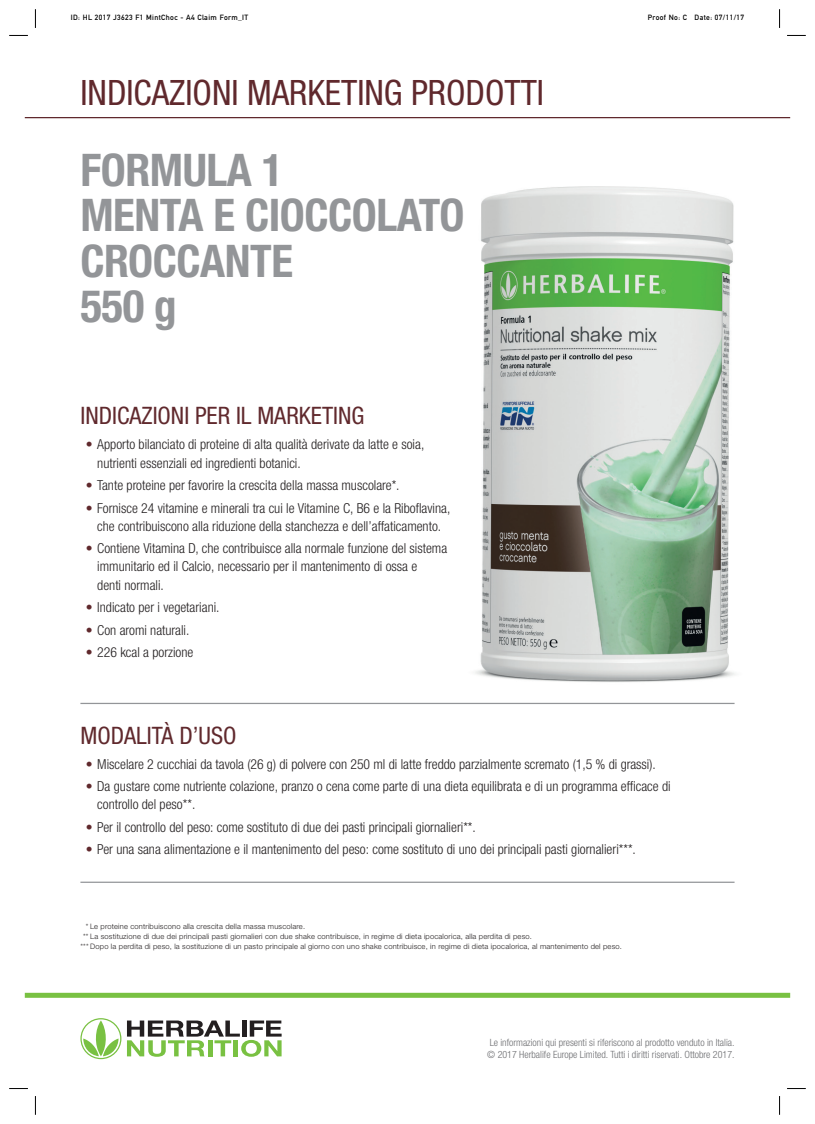
<style>
.page{position:relative;width:815px;height:1124px;background:#fff}
.page>*{position:absolute;margin:0;border:0;box-sizing:border-box;transform-origin:0 0}
.t1{font:700 condensed 45px/45px "Helvetica Neue LTW1 G";letter-spacing:-.01em;color:#939598}
.t2{font:condensed 35px "Helvetica Neue LTW1 G";color:#60292d}
.t3{font:condensed 24px "Helvetica Neue LTW1 G";color:#60292d}
.t4{font:300 condensed 13.75px/18.1px "Helvetica Neue LTW1 G";color:#231f20}
.t5{font:300 condensed 10px/12px "Helvetica Neue LTW1 G";color:#6c6d70}
.t6{font:300 7.5px "Helvetica Neue LTW1 G";letter-spacing:.025em;color:#231f20}
.t7{font:7.5px "DIN Mittelschrift";letter-spacing:.05em;color:#000}
.s1{color:#60292d}
</style>
<div class="page">
<svg style="left:127px;top:1020px;width:155px;height:36px"></svg>
<svg style="left:80px;top:1018px;width:41px;height:40px"></svg>
<div style="left:25px;top:992px;width:765px;height:5px;background:#79c142"></div>
<hr style="left:25px;top:117px;width:765px;height:1px;background:#60292d">
<img style="left:481px;top:187px;width:252px;height:494px">
<hr style="left:80px;top:702px;width:655px;height:2px;background:#939598">
<hr style="left:80px;top:881px;width:655px;height:1px;background:#939598">
<svg style="left:9px;top:35px;width:19px;height:1px"></svg>
<svg style="left:787px;top:35px;width:19px;height:1px"></svg>
<svg style="left:9px;top:1088px;width:19px;height:1px"></svg>
<svg style="left:787px;top:1088px;width:19px;height:1px"></svg>
<svg style="left:35px;top:9px;width:1px;height:19px"></svg>
<svg style="left:35px;top:1096px;width:1px;height:18px"></svg>
<svg style="left:779px;top:9px;width:1px;height:19px"></svg>
<svg style="left:779px;top:1096px;width:1px;height:18px"></svg>
<p class="t7" style="left:71px;top:13px;width:179px">ID: HL 2017 J3623 F1 MintChoc - A4 Claim Form_IT</p>
<p class="t7" style="left:648px;top:13px;width:98px">Proof No: C Date: 07/11/17</p>
<h2 class="t2" style="left:80px;top:72px;width:465px">INDICAZIONI MARKETING PRODOTTI</h2>
<h1 class="t1" style="left:80px;top:148px;width:386px">FORMULA 1<br>MENTA E CIOCCOLATO<br>CROCCANTE<br>550 g</h1>
<h3 class="t3" style="left:80px;top:402px;width:285px">INDICAZIONI PER IL MARKETING</h3>
<p class="t4" style="left:97px;top:435px;width:329px;text-indent:-12px"><span class="s1">•</span> Apporto bilanciato di proteine di alta qualità derivate da latte e soia, nutrienti essenziali ed ingredienti botanici.</p>
<p class="t4" style="left:86px;top:476px;width:315px"><span class="s1">•</span> Tante proteine per favorire la crescita della massa muscolare*.</p>
<p class="t4" style="left:86px;top:499px;width:366px;text-align:center"><span class="s1">•</span> Fornisce 24 vitamine e minerali tra cui le Vitamine C, B6 e la Riboflavina, che contribuiscono alla riduzione della stanchezza e dell’affaticamento.</p>
<p class="t4" style="left:97px;top:539px;width:351px;text-indent:-12px"><span class="s1">•</span> Contiene Vitamina D, che contribuisce alla normale funzione del sistema immunitario ed il Calcio, necessario per il mantenimento di ossa e<br>denti normali.</p>
<p class="t4" style="left:86px;top:598px;width:135px"><span class="s1">•</span> Indicato per i vegetariani.</p>
<p class="t4" style="left:86px;top:621px;width:105px"><span class="s1">•</span> Con aromi naturali.</p>
<p class="t4" style="left:86px;top:643px;width:109px"><span class="s1">•</span> 226 kcal a porzione</p>
<h3 class="t3" style="left:80px;top:721px;width:157px">MODALITÀ D’USO</h3>
<p class="t4" style="left:86px;top:754px;width:572px"><span class="s1">•</span> Miscelare 2 cucchiai da tavola (26 g) di polvere con 250 ml di latte freddo parzialmente scremato (1,5 % di grassi).</p>
<p class="t4" style="left:97px;top:777px;width:575px;text-indent:-12px"><span class="s1">•</span> Da gustare come nutriente colazione, pranzo o cena come parte di una dieta equilibrata e di un programma efficace di controllo del peso**.</p>
<p class="t4" style="left:86px;top:817px;width:392px"><span class="s1">•</span> Per il controllo del peso: come sostituto di due dei pasti principali giornalieri**.</p>
<p class="t4" style="left:86px;top:840px;width:552px"><span class="s1">•</span> Per una sana alimentazione e il mantenimento del peso: come sostituto di uno dei principali pasti giornalieri***.</p>
<p class="t6" style="left:86px;top:921px;width:221px">* Le proteine contribuiscono alla crescita della massa muscolare.</p>
<p class="t6" style="left:83px;top:931px;width:450px">** La sostituzione di due dei principali pasti giornalieri con due shake contribuisce, in regime di dieta ipocalorica, alla perdita di peso.</p>
<p class="t6" style="left:80px;top:941px;width:543px">*** Dopo la perdita di peso, la sostituzione di un pasto principale al giorno con uno shake contribuisce, in regime di dieta ipocalorica, al mantenimento del peso.</p>
<p class="t5" style="left:487px;top:1036px;width:249px">Le informazioni qui presenti si riferiscono al prodotto venduto in Italia. © 2017 Herbalife Europe Limited. Tutti i diritti riservati. Ottobre 2017.</p>
</div>
